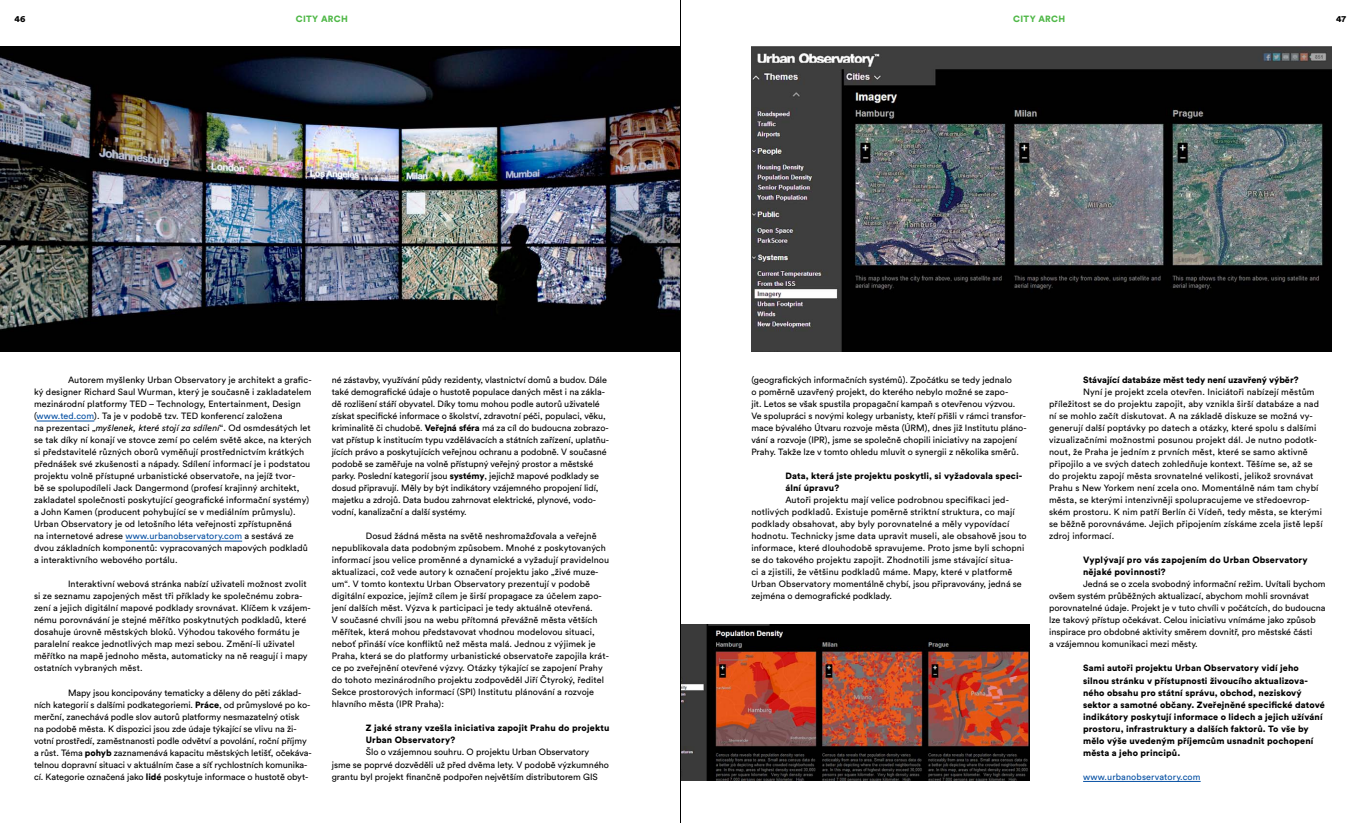
<style>
.page{position:relative;width:1361px;height:823px;background:#fff}
.page>*{position:absolute;margin:0;border:0;box-sizing:border-box;transform-origin:0 0}
.t1{font:9px/12px "Circular Pro";letter-spacing:.01em;color:#000}
.t2{font:900 9px/12px "Circular Pro";letter-spacing:.015em;color:#000}
.t3{font:9px "Circular Pro";letter-spacing:.015em;color:#034ea2}
.t4{font:900 9px "Circular Pro";letter-spacing:.03em;color:#50b848}
.s1{color:#000}
.s2{color:#034ea2}
.s3{font-style:italic}
.s4{font-weight:900}
</style>
<div class="page">
<hr style="left:1083px;top:780px;width:117px;height:1px;background:#034ea2">
<hr style="left:37px;top:420px;width:57px;height:1px;background:#034ea2">
<hr style="left:126px;top:540px;width:116px;height:1px;background:#034ea2">
<img style="left:751px;top:47px;width:580px;height:304px">
<img style="left:0;top:47px;width:680px;height:304px">
<img style="left:681px;top:624px;width:348px;height:156px">
<hr style="left:680px;top:0;width:1px;height:822px;background:#000">
<p class="t2" style="left:14px;top:12px;width:12px">46</p>
<p class="t4" style="left:296px;top:12px;width:14px">City</p>
<p class="t4" style="left:321px;top:12px;width:15px">Arch</p>
<p class="t4" style="left:1013px;top:12px;width:14px"><span class="s1">C</span>ity</p>
<p class="t4" style="left:1038px;top:12px;width:15px"><span class="s1">A</span>rch</p>
<p class="t2" style="left:1336px;top:12px;width:12px">47</p>
<p class="t1" style="left:34px;top:373px;width:279px;text-indent:34px">Autorem myšlenky Urban Observatory je architekt a grafic&shy;ký designer Richard Saul Wurman, který je současně i zakladatelem mezinárodní platformy TED – Technology, Entertainment, Design (<span class="s2">www.ted.com</span>). Ta je v podobě tzv. TED konferencí založena<br>na prezentaci „<span class="s3">myšlenek, které stojí za sdílení</span>“. Od osmdesátých let se tak díky ní konají ve stovce zemí po celém světě akce, na kterých si představitelé různých oborů vyměňují prostřednictvím krátkých přednášek své zkušenosti a nápady. Sdílení informací je i podstatou projektu volně přístupné urbanistické observatoře, na jejíž tvor-<br>bě se spolupodíleli Jack Dangermond (profesí krajinný architekt, zakladatel společnosti poskytující geografické informační systémy) a John Kamen (producent pohybující se v mediálním průmyslu).<br>Urban Observatory je od letošního léta veřejnosti zpřístupněná<br>na internetové adrese <span class="s2">www.urbanobservatory.com</span> a sestává ze dvou základních komponentů: vypracovaných mapových podkladů a interaktivního webového portálu.</p>
<p class="t1" style="left:34px;top:577px;width:278px;text-indent:34px">Interaktivní webová stránka nabízí uživateli možnost zvolit si ze seznamu zapojených měst tři příklady ke společnému zobra&shy;zení a jejich digitální mapové podklady srovnávat. Klíčem k vzájem&shy;nému porovnávání je stejné měřítko poskytnutých podkladů, které dosahuje úrovně městských bloků. Výhodou takového formátu je paralelní reakce jednotlivých map mezi sebou. Změní-li uživatel měřítko na mapě jednoho města, automaticky na ně reagují i mapy ostatních vybraných měst.</p>
<p class="t1" style="left:34px;top:685px;width:279px;text-indent:34px">Mapy jsou koncipovány tematicky a děleny do pěti základ&shy;ních kategorií s dalšími podkategoriemi. <span class="s4">Práce</span>, od průmyslové po ko&shy;merční, zanechává podle slov autorů platformy nesmazatelný otisk<br>na podobě města. K dispozici jsou zde údaje týkající se vlivu na ži&shy;votní prostředí, zaměstnanosti podle odvětví a povolání, roční příjmy a růst. Téma <span class="s4">pohyb</span> zaznamenává kapacitu městských letišť, očekáva&shy;telnou dopravní situaci v aktuálním čase a síť rychlostních komunika&shy;cí. Kategorie označená jako <span class="s4">lidé</span> poskytuje informace o hustotě obyt-</p>
<p class="t1" style="left:332px;top:373px;width:279px">né zástavby, využívání půdy rezidenty, vlastnictví domů a budov. Dále také demografické údaje o hustotě populace daných měst i na zákla&shy;dě rozlišení stáří obyvatel. Díky tomu mohou podle autorů uživatelé získat specifické informace o školství, zdravotní péči, populaci, věku, kriminalitě či chudobě. <span class="s4">Veřejná sféra</span> má za cíl do budoucna zobrazo&shy;vat přístup k institucím typu vzdělávacích a státních zařízení, uplatňu&shy;jících právo a poskytujících veřejnou ochranu a podobně. V současné podobě se zaměřuje na volně přístupný veřejný prostor a městské parky. Poslední kategorií jsou <span class="s4">systémy</span>, jejichž mapové podklady se dosud připravují. Měly by být indikátory vzájemného propojení lidí, majetku a zdrojů. Data budou zahrnovat elektrické, plynové, vodo&shy;vodní, kanalizační a další systémy.</p>
<p class="t1" style="left:332px;top:529px;width:279px;text-indent:34px">Dosud žádná města na světě neshromažďovala a veřejně nepublikovala data podobným způsobem. Mnohé z poskytovaných informací jsou velice proměnné a dynamické a vyžadují pravidelnou aktualizaci, což vede autory k označení projektu jako „živé muze&shy;um“. V tomto kontextu Urban Observatory prezentují v podobě digitální expozice, jejímž cílem je širší propagace za účelem zapo&shy;jení dalších měst. Výzva k participaci je tedy aktuálně otevřená.<br>V současné chvíli jsou na webu přítomná převážně města větších měřítek, která mohou představovat vhodnou modelovou situaci, neboť přináší více konfliktů než města malá. Jednou z výjimek je Praha, která se do platformy urbanistické observatoře zapojila krát&shy;ce po zveřejnění otevřené výzvy. Otázky týkající se zapojení Prahy do tohoto mezinárodního projektu zodpověděl Jiří Čtyroký, ředitel Sekce prostorových informací (SPI) Institutu plánování a rozvoje hlavního města (IPR Praha):</p>
<p class="t2" style="left:366px;top:721px;width:245px">Z jaké strany vzešla iniciativa zapojit Prahu do projektu<br>Urban Observatory?</p>
<p class="t1" style="left:332px;top:745px;width:279px;text-indent:34px">Šlo o vzájemnou souhru. O projektu Urban Observatory jsme se poprvé dozvěděli už před dvěma lety. V podobě výzkumného grantu byl projekt finančně podpořen největším distributorem GIS</p>
<p class="t1" style="left:751px;top:373px;width:277px">(geografických informačních systémů). Zpočátku se tedy jednalo<br>o poměrně uzavřený projekt, do kterého nebylo možné se zapo-<br>jit. Letos se však spustila propagační kampaň s otevřenou výzvou.<br>Ve spolupráci s novými kolegy urbanisty, kteří přišli v rámci transfor&shy;mace bývalého Útvaru rozvoje města (ÚRM), dnes již Institutu pláno&shy;vání a rozvoje (IPR), jsme se společně chopili iniciativy na zapojení Prahy. Takže lze v tomto ohledu mluvit o synergii z několika směrů.</p>
<p class="t2" style="left:785px;top:469px;width:238px">Data, která jste projektu poskytli, si vyžadovala speci&shy;ální úpravu?</p>
<p class="t1" style="left:751px;top:493px;width:277px;text-indent:34px">Autoři projektu mají velice podrobnou specifikaci jed&shy;notlivých podkladů. Existuje poměrně striktní struktura, co mají podklady obsahovat, aby byly porovnatelné a měly vypovídací hodnotu. Technicky jsme data upravit museli, ale obsahově jsou to informace, které dlouhodobě spravujeme. Proto jsme byli schopni se do takového projektu zapojit. Zhodnotili jsme stávající situa-<br>ci a zjistili, že většinu podkladů máme. Mapy, které v platformě Urban Observatory momentálně chybí, jsou připravovány, jedná se zejména o demografické podklady.</p>
<p class="t2" style="left:1083px;top:373px;width:217px">Stávající databáze měst tedy není uzavřený výběr?</p>
<p class="t1" style="left:1049px;top:385px;width:275px;text-indent:34px">Nyní je projekt zcela otevřen. Iniciátoři nabízejí městům příležitost se do projektu zapojit, aby vznikla širší databáze a nad ní se mohlo začít diskutovat. A na základě diskuze se možná vy&shy;generují další poptávky po datech a otázky, které spolu s dalšími vizualizačními možnostmi posunou projekt dál. Je nutno podotk&shy;nout, že Praha je jedním z prvních měst, které se samo aktivně připojilo a ve svých datech zohledňuje kontext. Těšíme se, až se do projektu zapojí města srovnatelné velikosti, jelikož srovnávat Prahu s New Yorkem není zcela ono. Momentálně nám tam chybí města, se kterými intenzivněji spolupracujeme ve středoevrop&shy;ském prostoru. K nim patří Berlín či Vídeň, tedy města, se kterými se běžně porovnáváme. Jejich připojením získáme zcela jistě lepší zdroj informací.</p>
<p class="t2" style="left:1083px;top:553px;width:226px">Vyplývají pro vás zapojením do Urban Observatory nějaké povinnosti?</p>
<p class="t1" style="left:1049px;top:577px;width:278px;text-indent:34px">Jedná se o zcela svobodný informační režim. Uvítali bychom ovšem systém průběžných aktualizací, abychom mohli srovnávat porovnatelné údaje. Projekt je v tuto chvíli v počátcích, do budoucna lze takový přístup očekávat. Celou iniciativu vnímáme jako způsob inspirace pro obdobné aktivity směrem dovnitř, pro městské části<br>a vzájemnou komunikaci mezi městy.</p>
<p class="t2" style="left:1083px;top:661px;width:243px">Sami autoři projektu Urban Observatory vidí jeho silnou stránku v přístupnosti živoucího aktualizova&shy;ného obsahu pro státní správu, obchod, neziskový sektor a samotné občany. Zveřejněné specifické datové indikátory poskytují informace o lidech a jejich užívání prostoru, infrastruktury a dalších faktorů. To vše by mělo výše uvedeným příjemcům usnadnit pochopení města a jeho principů.</p>
<p class="t3" style="left:1083px;top:770px;width:119px">www.urbanobservatory.com</p>
</div>
